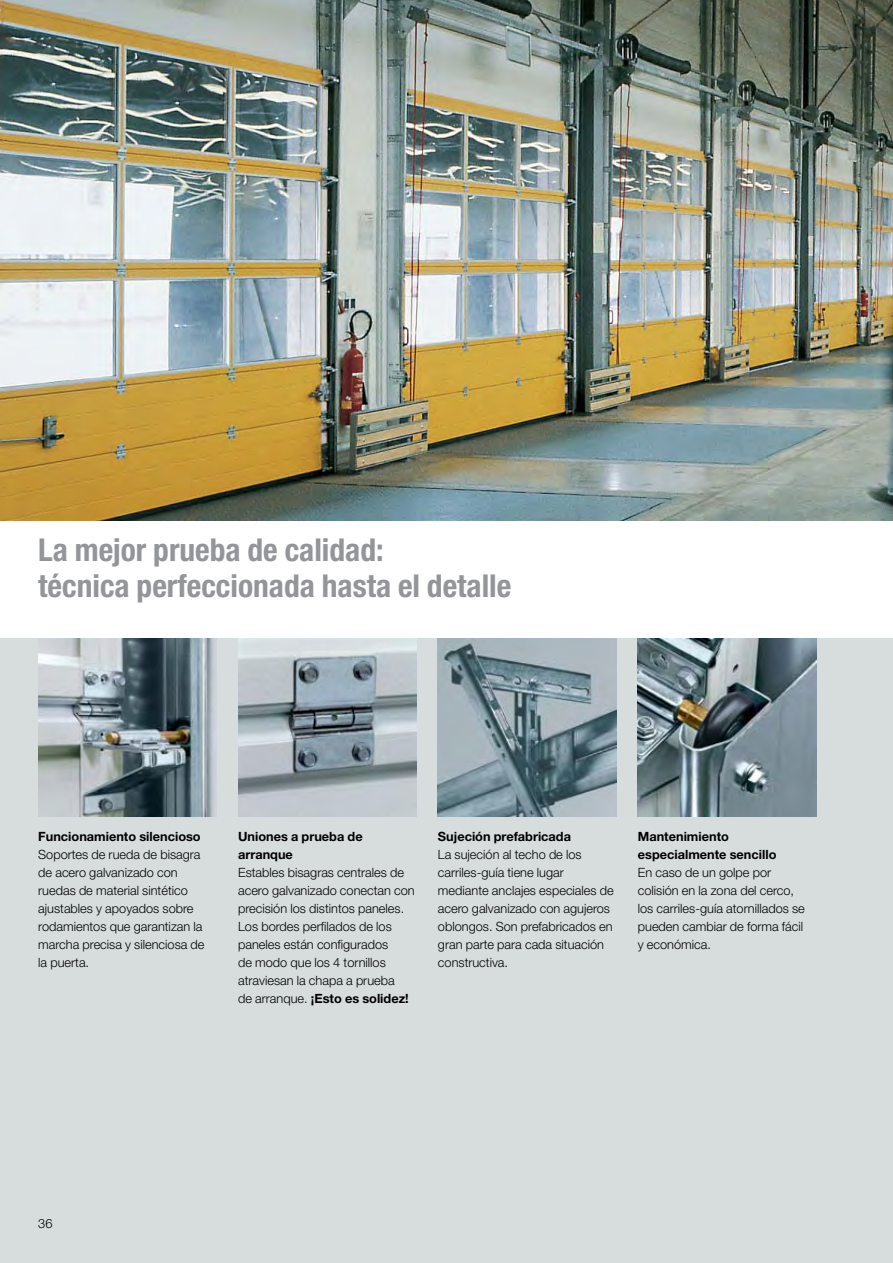
<style>
.page{position:relative;width:893px;height:1263px;background:#fff}
.page>*{position:absolute;margin:0;border:0;box-sizing:border-box;transform-origin:0 0}
.t1{font:700 condensed 31.5px/36px "Helvetica Neue";color:#939598}
.t2{font:300 12.75px/18px "Helvetica Neue";color:#000}
.t3{font:700 12.75px/18px "Helvetica Neue";color:#000}
.s1{font-weight:700}
</style>
<div class="page">
<div style="left:0;top:638px;width:893px;height:625px;background:#d6dddc"></div>
<img style="left:0;top:0;width:893px;height:520px">
<img style="left:38px;top:638px;width:179px;height:179px">
<img style="left:238px;top:638px;width:179px;height:179px">
<img style="left:638px;top:638px;width:178px;height:179px">
<img style="left:438px;top:638px;width:179px;height:179px">
<h1 class="t1" style="left:38px;top:531px;width:475px">La mejor prueba de calidad:<br>técnica perfeccionada hasta el detalle</h1>
<p class="t3" style="left:38px;top:827px;width:164px">Funcionamiento silencioso</p>
<p class="t2" style="left:38px;top:845px;width:168px">Soportes de rueda de bisagra de acero galvanizado con ruedas de material sintético ajustables y apoyados sobre rodamientos que garantizan la marcha precisa y silenciosa de la puerta.</p>
<p class="t3" style="left:238px;top:827px;width:126px">Uniones a prueba de arranque</p>
<p class="t2" style="left:238px;top:863px;width:178px">Estables bisagras centrales de acero galvanizado conectan con precisión los distintos paneles.<br>Los bordes perfilados de los paneles están configurados<br>de modo que los 4 tornillos atraviesan la chapa a prueba<br>de arranque. <span class="s1">¡Esto es solidez!</span></p>
<p class="t3" style="left:438px;top:827px;width:135px">Sujeción prefabricada</p>
<p class="t2" style="left:438px;top:845px;width:177px">La sujeción al techo de los carriles-guía tiene lugar mediante anclajes especiales de acero galvanizado con agujeros oblongos. Son prefabricados en gran parte para cada situación constructiva.</p>
<p class="t3" style="left:638px;top:827px;width:140px">Mantenimiento especialmente sencillo</p>
<p class="t2" style="left:638px;top:863px;width:169px">En caso de un golpe por colisión en la zona del cerco, los carriles-guía atornillados se pueden cambiar de forma fácil y económica.</p>
<p class="t2" style="left:38px;top:1214px;width:16px">36</p>
</div>
